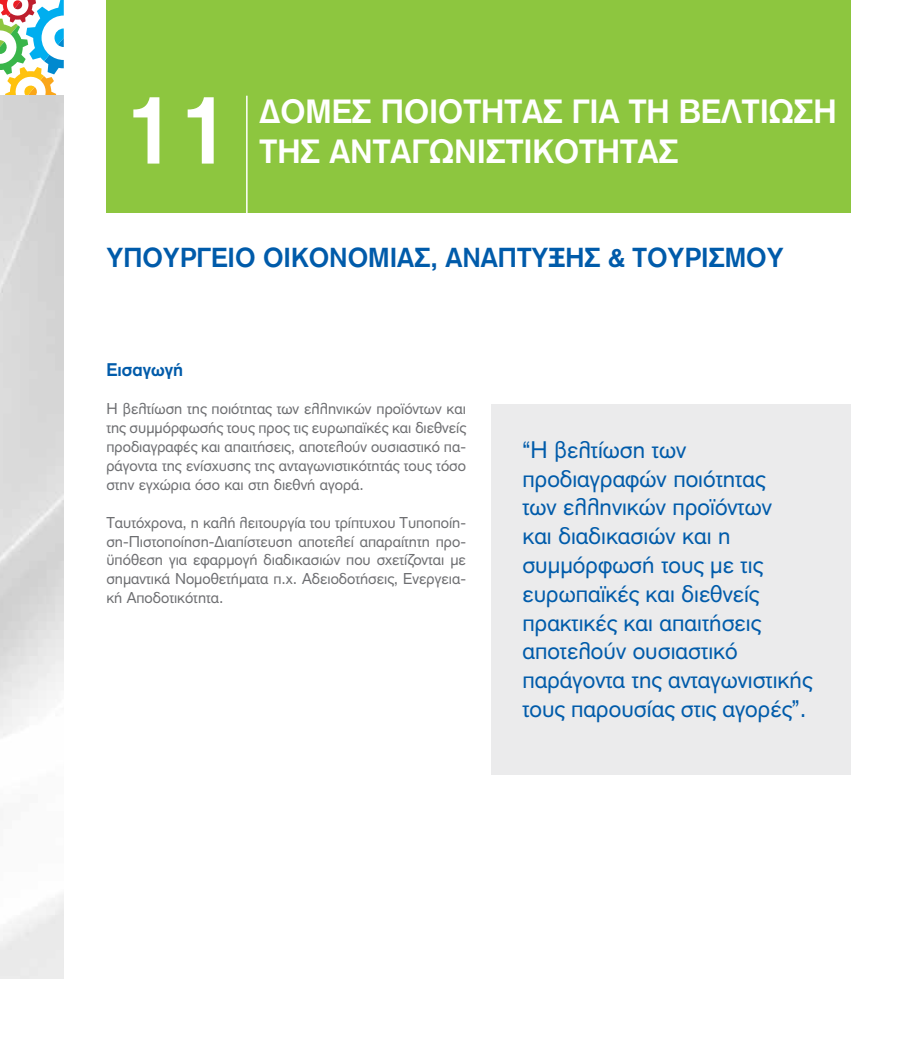
<style>
.page{position:relative;width:915px;height:1042px;background:#fff}
.page>*{position:absolute;margin:0;border:0;box-sizing:border-box;transform-origin:0 0}
.t1{font:700 97.5px "PF Akzidenz";color:#fff}
.t2{font:700 33px "PF Akzidenz";color:#fff}
.t3{font:700 27px "PF Akzidenz";color:#005baa}
.t4{font:24px/28.8px "PF Akzidenz";color:#005baa}
.t5{font:700 18px "PF Akzidenz";color:#005baa}
.t6{font:15.75px/18.9px "PF Akzidenz";color:#6d6e71;text-align:justify}
</style>
<div class="page">
<svg style="left:0;top:0;width:64px;height:96px"></svg>
<div style="left:106px;top:0;width:744px;height:213px;background:#8dc63f"></div>
<hr style="left:246px;top:96px;width:1px;height:118px;background:#fff">
<div style="left:491px;top:404px;width:359px;height:370px;background:#ebebec"></div>
<h1 class="t1" style="left:122px;top:72px;width:110px">11</h1>
<h2 class="t2" style="left:259px;top:92px;width:578px">∆ΟΜΕΣ ΠΟΙΟΤΗΤΑΣ ΓΙΑ ΤΗ ΒΕΛΤΙΩΣΗ</h2>
<h2 class="t2" style="left:259px;top:131px;width:420px">ΤΗΣ ΑΝΤΑΓΩΝΙΣΤΙΚΟΤΗΤΑΣ</h2>
<h3 class="t3" style="left:106px;top:241px;width:678px">ΥΠΟΥΡΓΕΙΟ ΟΙΚΟΝΟΜΙΑΣ, ΑΝΑΠΤΥΞΗΣ &amp; ΤΟΥΡΙΣΜΟΥ</h3>
<p class="t5" style="left:106px;top:359px;width:78px">Εισαγωγή</p>
<p class="t6" style="left:106px;top:399px;width:361px">Η βελτίωση της ποιότητας των ελληνικών προϊόντων και της συµµόρφωσής τους προς τις ευρωπαϊκές και διεθνείς προδιαγραφές και απαιτήσεις, αποτελούν ουσιαστικό πα&shy;ράγοντα της ενίσχυσης της ανταγωνιστικότητάς τους τόσο στην εγχώρια όσο και στη διεθνή αγορά.</p>
<p class="t6" style="left:106px;top:513px;width:361px">Ταυτόχρονα, η καλή λειτουργία του τρίπτυχου Τυποποίη&shy;ση-Πιστοποίηση-∆ιαπίστευση αποτελεί απαραίτητη προ&shy;ϋπόθεση για εφαρµογή διαδικασιών που σχετίζονται µε σηµαντικά Νοµοθετήµατα π.χ. Αδειοδοτήσεις, Ενεργεια&shy;κή Αποδοτικότητα.</p>
<p class="t4" style="left:522px;top:435px;width:291px">“Η βελτίωση των προδιαγραφών ποιότητας<br>των ελληνικών προϊόντων<br>και διαδικασιών και η συµµόρφωσή τους µε τις ευρωπαϊκές και διεθνείς πρακτικές και απαιτήσεις αποτελούν ουσιαστικό παράγοντα της ανταγωνιστικής τους παρουσίας στις αγορές”.</p>
</div>
